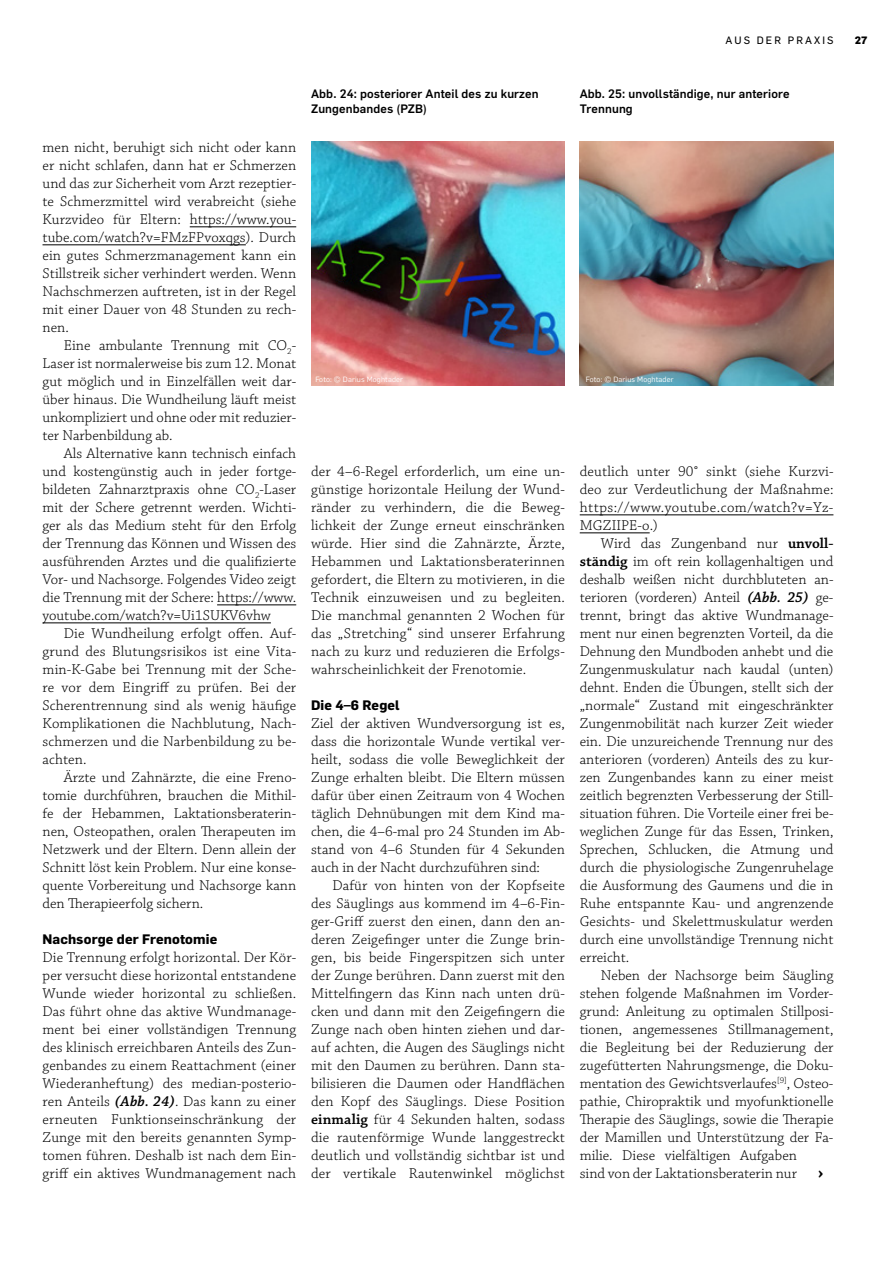
<style>
.page{position:relative;width:893px;height:1263px;background:#fff}
.page>*{position:absolute;margin:0;border:0;box-sizing:border-box;transform-origin:0 0}
.t1{font:700 18px "Chaparral Pro";color:#000}
.t2{font:300 15px/18px "Chaparral Pro";color:#000;text-align:justify}
.t3{font:700 13.5px "Flama";letter-spacing:.01em;color:#000}
.t4{font:500 12px/15px "Flama";letter-spacing:.01em;color:#000}
.t5{font:10.5px "Flama Basic";letter-spacing:.2em;color:#000}
.t6{font:800 10.5px "Flama";color:#000}
.t7{font:7.5px "Flama";letter-spacing:.02em;color:#fff}
.s1{font-weight:600;font-style:italic}
.s2{font-weight:600}
</style>
<div class="page">
<img style="left:311px;top:141px;width:254px;height:245px">
<img style="left:580px;top:141px;width:253px;height:245px">
<hr style="left:190px;top:226px;width:106px;height:1px;background:#000">
<hr style="left:43px;top:244px;width:203px;height:1px;background:#000">
<hr style="left:217px;top:604px;width:79px;height:1px;background:#000">
<hr style="left:43px;top:622px;width:228px;height:1px;background:#000">
<hr style="left:580px;top:514px;width:253px;height:1px;background:#000">
<hr style="left:580px;top:532px;width:70px;height:1px;background:#000">
<p class="t5" style="left:726px;top:33px;width:109px">AUS DER PRAXIS</p>
<p class="t6" style="left:855px;top:32px;width:14px">27</p>
<p class="t2" style="left:43px;top:139px;width:255px">men nicht, beruhigt sich nicht oder kann er nicht schlafen, dann hat er Schmerzen und das zur Sicherheit vom Arzt rezeptier&shy;te Schmerzmittel wird verabreicht (siehe Kurzvideo für Eltern: https://www.you&shy;tube.com/watch?v=FMzFPvoxqgs). Durch ein gutes Schmerzmanagement kann ein Stillstreik sicher verhindert werden. Wenn Nachschmerzen auftreten, ist in der Regel mit einer Dauer von 48 Stunden zu rech&shy;nen.</p>
<p class="t2" style="left:43px;top:337px;width:255px;text-indent:21px">Eine ambulante Trennung mit CO<sub>2</sub>- Laser ist normalerweise bis zum 12. Monat gut möglich und in Einzelfällen weit dar&shy;über hinaus. Die Wundheilung läuft meist unkompliziert und ohne oder mit reduzier&shy;ter Narbenbildung ab.</p>
<p class="t2" style="left:43px;top:445px;width:255px;text-indent:21px">Als Alternative kann technisch einfach und kostengünstig auch in jeder fortge&shy;bildeten Zahnarztpraxis ohne CO<sub>2</sub>-Laser mit der Schere getrennt werden. Wichti&shy;ger als das Medium steht für den Erfolg der Trennung das Können und Wissen des ausführenden Arztes und die qualifizierte Vor- und Nachsorge. Folgendes Video zeigt die Trennung mit der Schere: https://www. youtube.com/watch?v=Ui1SUKV6vhw</p>
<p class="t2" style="left:43px;top:625px;width:255px;text-indent:21px">Die Wundheilung erfolgt offen. Auf&shy;grund des Blutungsrisikos ist eine Vita&shy;min-K-Gabe bei Trennung mit der Sche&shy;re vor dem Eingriff zu prüfen. Bei der Scherentrennung sind als wenig häufige Komplikationen die Nachblutung, Nach&shy;schmerzen und die Narbenbildung zu be&shy;achten.</p>
<p class="t2" style="left:43px;top:769px;width:255px;text-indent:21px">Ärzte und Zahnärzte, die eine Freno&shy;tomie durchführen, brauchen die Mithil&shy;fe der Hebammen, Laktationsberaterin&shy;nen, Osteopathen, oralen Therapeuten im Netzwerk und der Eltern. Denn allein der Schnitt löst kein Problem. Nur eine konse&shy;quente Vorbereitung und Nachsorge kann den Therapieerfolg sichern.</p>
<p class="t3" style="left:43px;top:929px;width:176px">Nachsorge der Frenotomie</p>
<p class="t2" style="left:43px;top:949px;width:255px">Die Trennung erfolgt horizontal. Der Kör&shy;per versucht diese horizontal entstandene Wunde wieder horizontal zu schließen.<br>Das führt ohne das aktive Wundmanage&shy;ment bei einer vollständigen Trennung des klinisch erreichbaren Anteils des Zun&shy;genbandes zu einem Reattachment (einer Wiederanheftung) des median-posterio&shy;ren Anteils <span class="s1">(Abb. 24)</span>. Das kann zu einer erneuten Funktionseinschränkung der Zunge mit den bereits genannten Symp&shy;tomen führen. Deshalb ist nach dem Ein&shy;griff ein aktives Wundmanagement nach</p>
<p class="t4" style="left:311px;top:85px;width:229px">Abb. 24: posteriorer Anteil des zu kurzen<br>Zungenbandes (PZB)</p>
<p class="t4" style="left:580px;top:85px;width:211px">Abb. 25: unvollständige, nur anteriore<br>Trennung</p>
<p class="t7" style="left:315px;top:374px;width:89px">Foto: © Darius Moghtader</p>
<p class="t7" style="left:586px;top:374px;width:89px">Foto: © Darius Moghtader</p>
<p class="t2" style="left:311px;top:463px;width:255px">der 4–6-Regel erforderlich, um eine un&shy;günstige horizontale Heilung der Wund&shy;ränder zu verhindern, die die Beweg&shy;lichkeit der Zunge erneut einschränken würde. Hier sind die Zahnärzte, Ärzte, Hebammen und Laktationsberaterinnen gefordert, die Eltern zu motivieren, in die Technik einzuweisen und zu begleiten.<br>Die manchmal genannten 2 Wochen für das „Stretching“ sind unserer Erfahrung nach zu kurz und reduzieren die Erfolgs&shy;wahrscheinlichkeit der Frenotomie.</p>
<p class="t3" style="left:311px;top:695px;width:90px">Die 4–6 Regel</p>
<p class="t2" style="left:311px;top:715px;width:255px">Ziel der aktiven Wundversorgung ist es, dass die horizontale Wunde vertikal ver&shy;heilt, sodass die volle Beweglichkeit der Zunge erhalten bleibt. Die Eltern müssen dafür über einen Zeitraum von 4 Wochen täglich Dehnübungen mit dem Kind ma&shy;chen, die 4–6-mal pro 24 Stunden im Ab&shy;stand von 4–6 Stunden für 4 Sekunden auch in der Nacht durchzuführen sind:</p>
<p class="t2" style="left:311px;top:877px;width:255px;text-indent:21px">Dafür von hinten von der Kopfseite des Säuglings aus kommend im 4–6-Fin&shy;ger-Griff zuerst den einen, dann den an&shy;deren Zeigefinger unter die Zunge brin&shy;gen, bis beide Fingerspitzen sich unter der Zunge berühren. Dann zuerst mit den Mittelfingern das Kinn nach unten drü&shy;cken und dann mit den Zeigefingern die Zunge nach oben hinten ziehen und dar&shy;auf achten, die Augen des Säuglings nicht mit den Daumen zu berühren. Dann sta&shy;bilisieren die Daumen oder Handflächen den Kopf des Säuglings. Diese Position <span class="s2">einmalig</span> für 4 Sekunden halten, sodass die rautenförmige Wunde langgestreckt deutlich und vollständig sichtbar ist und der vertikale Rautenwinkel möglichst</p>
<p class="t2" style="left:580px;top:463px;width:255px">deutlich unter 90° sinkt (siehe Kurzvi&shy;deo zur Verdeutlichung der Maßnahme: https://www.youtube.com/watch?v=Yz-MGZIIPE-o.)</p>
<p class="t2" style="left:580px;top:535px;width:255px;text-indent:21px">Wird das Zungenband nur <span class="s2">unvoll&shy;ständig</span> im oft rein kollagenhaltigen und deshalb weißen nicht durchbluteten an&shy;terioren (vorderen) Anteil <span class="s1">(Abb. 25)</span> ge&shy;trennt, bringt das aktive Wundmanage&shy;ment nur einen begrenzten Vorteil, da die Dehnung den Mundboden anhebt und die Zungenmuskulatur nach kaudal (unten) dehnt. Enden die Übungen, stellt sich der „normale“ Zustand mit eingeschränkter Zungenmobilität nach kurzer Zeit wieder ein. Die unzureichende Trennung nur des anterioren (vorderen) Anteils des zu kur&shy;zen Zungenbandes kann zu einer meist zeitlich begrenzten Verbesserung der Still&shy;situation führen. Die Vorteile einer frei be&shy;weglichen Zunge für das Essen, Trinken, Sprechen, Schlucken, die Atmung und durch die physiologische Zungenruhelage die Ausformung des Gaumens und die in Ruhe entspannte Kau- und angrenzende Gesichts- und Skelettmuskulatur werden durch eine unvollständige Trennung nicht erreicht.</p>
<p class="t2" style="left:580px;top:967px;width:255px;text-align:left;text-indent:21px">Neben der Nachsorge beim Säugling stehen folgende Maßnahmen im Vorder&shy;grund: Anleitung zu optimalen Stillposi&shy;tionen, angemessenes Stillmanagement, die Begleitung bei der Reduzierung der zugefütterten Nahrungsmenge, die Doku&shy;mentation des Gewichtsverlaufes<sup>[9]</sup>, Osteo&shy;pathie, Chiropraktik und myofunktionelle Therapie des Säuglings, sowie die Therapie der Mamillen und Unterstützung der Fa&shy;milie. Diese vielfältigen Aufgaben<br>sind von der Laktationsberaterin nur</p>
<p class="t1" style="left:818px;top:1162px;width:7px">›</p>
</div>
